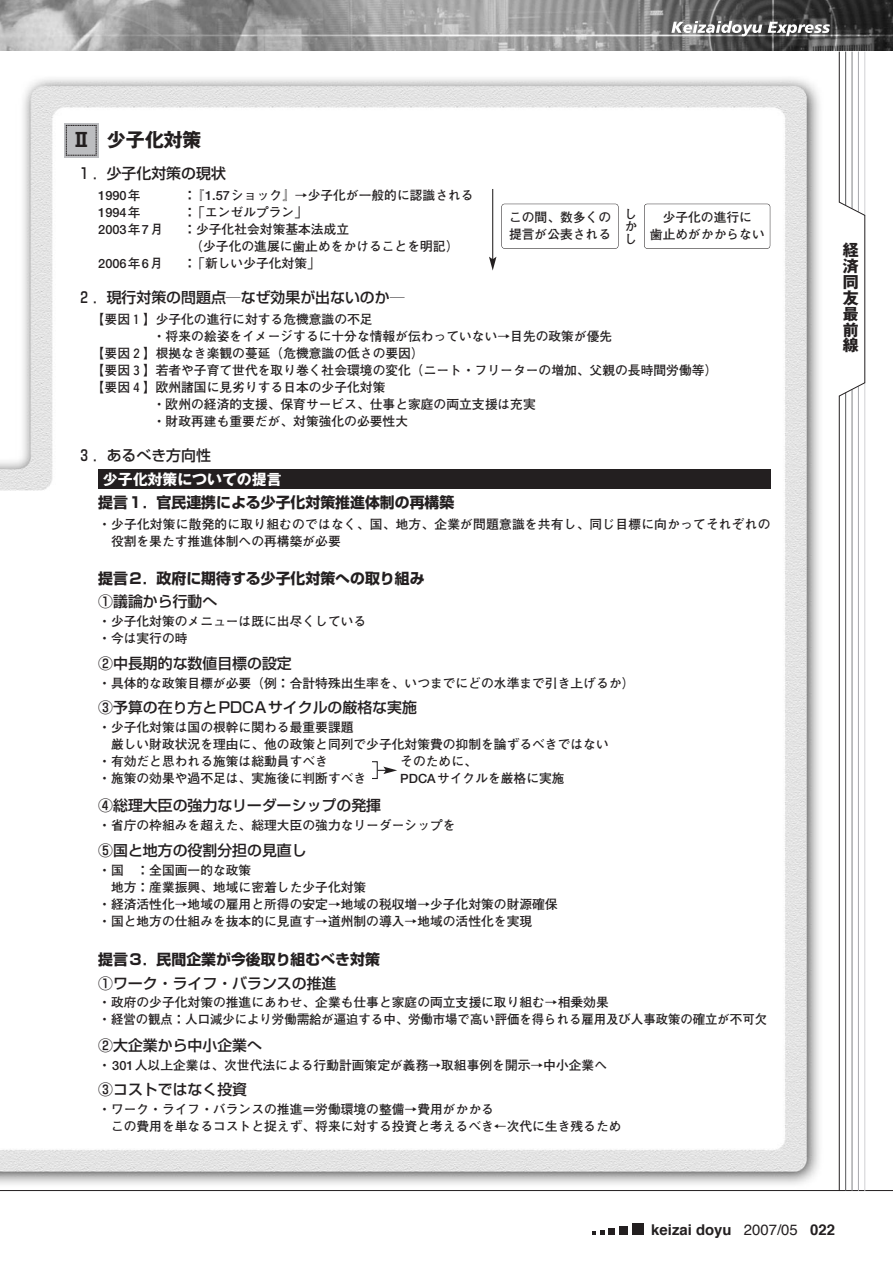
<style>
.page{position:relative;width:893px;height:1263px;background:#fff}
.page>*{position:absolute;margin:0;border:0;box-sizing:border-box;transform-origin:0 0}
.t1{font:700 19.2px "Gothic MB101";color:#231f20}
.t2{font:700 15.9px/15.9px "Gothic MB101";color:#231f20;text-align:justify}
.t3{font:500 14.85px "Shin Go";color:#231f20}
.t4{font:700 14.85px "Shin Go";color:#231f20}
.t5{font:700 14.85px "Helvetica";color:#231f20}
.t6{font:700 14.85px "Gothic MB101";color:#fff}
.t7{font:700 12.75px/17px "Futo Go B101";color:#231f20}
.t8{font:700 12.75px "Futo Go B101";letter-spacing:.05em;color:#231f20}
.s1{font-weight:400}
</style>
<div class="page">
<img style="left:0;top:78px;width:820px;height:1107px">
<svg style="left:592px;top:1230px;width:12px;height:5px"></svg>
<div style="left:608px;top:1228px;width:7px;height:7px;background:#231f20"></div>
<div style="left:619px;top:1226px;width:8px;height:9px;background:#231f20"></div>
<div style="left:632px;top:1223px;width:11px;height:12px;background:#231f20"></div>
<img style="left:0;top:0;width:892px;height:51px">
<svg style="left:671px;top:21px;width:159px;height:15px"></svg>
<hr style="left:0;top:1190px;width:892px;height:1px;background:#231f20">
<svg style="left:838px;top:51px;width:27px;height:1140px"></svg>
<svg style="left:64px;top:123px;width:34px;height:34px"></svg>
<svg style="left:66px;top:125px;width:31px;height:31px"></svg>
<div style="left:98px;top:470px;width:672px;height:19px;background:#231f20"></div>
<div style="left:369px;top:761px;width:9px;height:18px;border:1px solid #231f20"></div>
<hr style="left:368px;top:760px;width:4px;height:21px;background:#fff">
<svg style="left:377px;top:767px;width:20px;height:7px"></svg>
<hr style="left:492px;top:189px;width:1px;height:70px;background:#231f20">
<svg style="left:489px;top:257px;width:7px;height:14px"></svg>
<div style="left:501px;top:204px;width:117px;height:45px;border:1px solid #231f20;border-radius:3px"></div>
<div style="left:644px;top:204px;width:126px;height:45px;border:1px solid #231f20;border-radius:3px"></div>
<h1 class="t1" style="left:72px;top:133px;width:131px">Ⅱ 少子化対策</h1>
<p class="t3" style="left:77px;top:168px;width:150px">１．少子化対策の現状</p>
<p class="t7" style="left:98px;top:188px;width:44px">1990年</p>
<p class="t7" style="left:183px;top:188px;width:292px">：『1.57ショック』→少子化が一般的に認識される</p>
<p class="t7" style="left:98px;top:205px;width:44px">1994年</p>
<p class="t7" style="left:183px;top:205px;width:125px">：「エンゼルプラン」</p>
<p class="t8" style="left:98px;top:224px;width:66px">2003年7月</p>
<p class="t7" style="left:190px;top:222px;width:269px;text-indent:-7px">：少子化社会対策基本法成立<br>（少子化の進展に歯止めをかけることを明記）</p>
<p class="t8" style="left:98px;top:258px;width:66px">2006年6月</p>
<p class="t7" style="left:183px;top:256px;width:138px">：「新しい少子化対策」</p>
<p class="t7" style="left:509px;top:211px;width:104px">この間、数多くの提言が公表される</p>
<p class="t7" style="left:624px;top:209px;width:14px;line-height:12.8px;text-align:justify">しかし</p>
<p class="t7" style="left:650px;top:211px;width:116px;text-align:center">少子化の進行に<br>歯止めがかからない</p>
<p class="t3" style="left:77px;top:292px;width:329px">２．現行対策の問題点―なぜ効果が出ないのか―</p>
<p class="t7" style="left:92px;top:312px;width:282px">【要因１】少子化の進行に対する危機意識の不足</p>
<p class="t7" style="left:153px;top:329px;width:461px">・将来の絵姿をイメージするに十分な情報が伝わっていない→目先の政策が優先</p>
<p class="t7" style="left:92px;top:346px;width:333px">【要因２】根拠なき楽観の蔓延（危機意識の低さの要因）</p>
<p class="t7" style="left:92px;top:363px;width:627px">【要因３】若者や子育て世代を取り巻く社会環境の変化（ニート・フリーターの増加、父親の長時間労働等）</p>
<p class="t7" style="left:92px;top:380px;width:295px">【要因４】欧州諸国に見劣りする日本の少子化対策</p>
<p class="t7" style="left:153px;top:397px;width:384px">・欧州の経済的支援、保育サービス、仕事と家庭の両立支援は充実</p>
<p class="t7" style="left:153px;top:414px;width:257px">・財政再建も重要だが、対策強化の必要性大</p>
<p class="t3" style="left:77px;top:450px;width:135px">３．あるべき方向性</p>
<p class="t6" style="left:103px;top:474px;width:180px">少子化対策についての提言</p>
<p class="t4" style="left:98px;top:497px;width:357px">提言1．官民連携による少子化対策推進体制の再構築</p>
<p class="t7" style="left:111px;top:517px;width:661px;text-indent:-13px">・少子化対策に散発的に取り組むのではなく、国、地方、企業が問題意識を共有し、同じ目標に向かってそれぞれの役割を果たす推進体制への再構築が必要</p>
<p class="t4" style="left:98px;top:573px;width:328px">提言2．政府に期待する少子化対策への取り組み</p>
<p class="t7" style="left:98px;top:614px;width:269px">・少子化対策のメニューは既に出尽くしている・今は実行の時</p>
<p class="t3" style="left:98px;top:596px;width:121px">①議論から行動へ</p>
<p class="t3" style="left:98px;top:658px;width:195px">②中長期的な数値目標の設定</p>
<p class="t7" style="left:98px;top:676px;width:537px">・具体的な政策目標が必要（例：合計特殊出生率を、いつまでにどの水準まで引き上げるか）</p>
<p class="t3" style="left:98px;top:702px;width:320px">③予算の在り方とPDCAサイクルの厳格な実施</p>
<p class="t7" style="left:98px;top:720px;width:257px">・少子化対策は国の根幹に関わる最重要課題</p>
<p class="t7" style="left:111px;top:737px;width:499px">厳しい財政状況を理由に、他の政策と同列で少子化対策費の抑制を論ずるべきではない</p>
<p class="t7" style="left:98px;top:754px;width:231px">・有効だと思われる施策は総動員すべき</p>
<p class="t7" style="left:98px;top:771px;width:269px">・施策の効果や過不足は、実施後に判断すべき</p>
<p class="t7" style="left:400px;top:754px;width:166px">そのために、<br>PDCAサイクルを厳格に実施</p>
<p class="t3" style="left:98px;top:800px;width:284px">④総理大臣の強力なリーダーシップの発揮</p>
<p class="t7" style="left:98px;top:818px;width:359px">・省庁の枠組みを超えた、総理大臣の強力なリーダーシップを</p>
<p class="t3" style="left:98px;top:845px;width:210px">⑤国と地方の役割分担の見直し</p>
<p class="t7" style="left:98px;top:863px;width:155px">・国　：全国画一的な政策</p>
<p class="t7" style="left:111px;top:880px;width:257px">地方：産業振興、地域に密着した少子化対策</p>
<p class="t7" style="left:98px;top:897px;width:461px">・経済活性化→地域の雇用と所得の安定→地域の税収増→少子化対策の財源確保</p>
<p class="t7" style="left:98px;top:914px;width:435px">・国と地方の仕組みを抜本的に見直す→道州制の導入→地域の活性化を実現</p>
<p class="t4" style="left:98px;top:954px;width:283px">提言3．民間企業が今後取り組むべき対策</p>
<p class="t7" style="left:98px;top:995px;width:670px">・政府の少子化対策の推進にあわせ、企業も仕事と家庭の両立支援に取り組む→相乗効果<br>・経営の観点：人口減少により労働需給が逼迫する中、労働市場で高い評価を得られる雇用及び人事政策の確立が不可欠</p>
<p class="t3" style="left:98px;top:977px;width:240px">①ワーク・ライフ・バランスの推進</p>
<p class="t3" style="left:98px;top:1040px;width:165px">②大企業から中小企業へ</p>
<p class="t7" style="left:98px;top:1058px;width:510px">・301人以上企業は、次世代法による行動計画策定が義務→取組事例を開示→中小企業へ</p>
<p class="t3" style="left:98px;top:1084px;width:150px">③コストではなく投資</p>
<p class="t7" style="left:111px;top:1102px;width:512px;text-indent:-13px">・ワーク・ライフ・バランスの推進＝労働環境の整備→費用がかかる<br>この費用を単なるコストと捉えず、将来に対する投資と考えるべき←次代に生き残るため</p>
<p class="t2" style="left:842px;top:244px;width:17px">経済同友最前線</p>
<p class="t5" style="left:651px;top:1223px;width:185px">keizai doyu <span class="s1">2007/05</span> 022</p>
</div>
